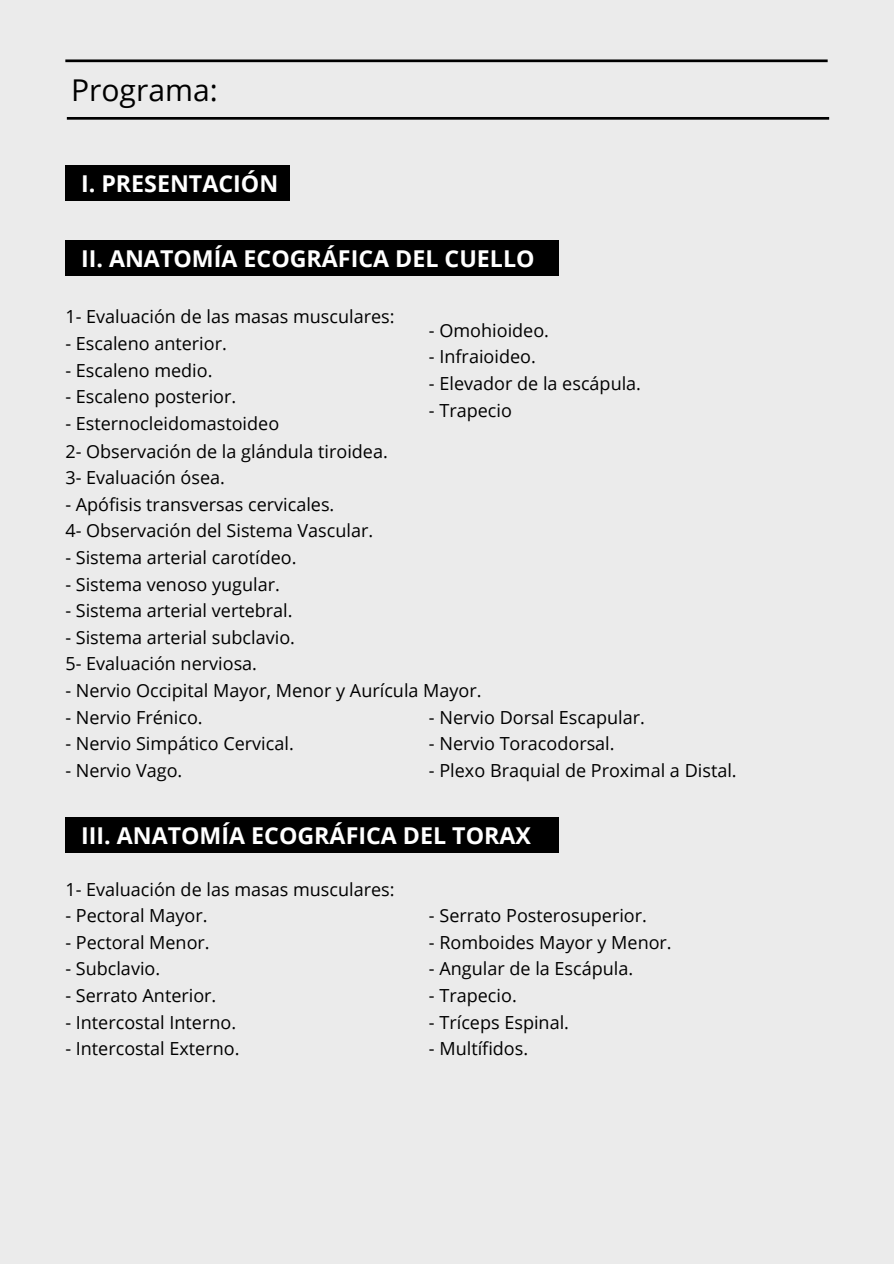
<style>
.page{position:relative;width:894px;height:1264px;background:#fff}
.page>*{position:absolute;margin:0;border:0;box-sizing:border-box;transform-origin:0 0}
.t1{font:30px "Open Sans";color:#000}
.t2{font:700 23.25px "Open Sans";color:#fff}
.t3{font:18px/26.5px "Open Sans";color:#000}
</style>
<div class="page">
<div style="left:0;top:0;width:893px;height:1263px;background:#ebebeb"></div>
<svg style="left:65px;top:59px;width:762px;height:3px;background:#252525"></svg>
<svg style="left:67px;top:117px;width:761px;height:3px;background:#191919"></svg>
<div style="left:65px;top:165px;width:225px;height:36px;background:#000"></div>
<div style="left:65px;top:240px;width:494px;height:36px;background:#000"></div>
<div style="left:65px;top:817px;width:494px;height:35px;background:#000"></div>
<h1 class="t1" style="left:71px;top:69px;width:148px">Programa:</h1>
<p class="t2" style="left:81px;top:167px;width:199px">I. PRESENTACIÓN</p>
<p class="t2" style="left:81px;top:242px;width:455px">II. ANATOMÍA ECOGRÁFICA DEL CUELLO</p>
<p class="t3" style="left:65px;top:303px;width:330px">1- Evaluación de las masas musculares:</p>
<p class="t3" style="left:65px;top:330px;width:163px">- Escaleno anterior.</p>
<p class="t3" style="left:65px;top:356px;width:149px">- Escaleno medio.</p>
<p class="t3" style="left:65px;top:383px;width:172px">- Escaleno posterior.</p>
<p class="t3" style="left:65px;top:409px;width:215px">- Esternocleidomastoideo</p>
<p class="t3" style="left:429px;top:316px;width:121px">- Omohioideo.</p>
<p class="t3" style="left:429px;top:343px;width:108px">- Infraioideo.</p>
<p class="t3" style="left:429px;top:369px;width:213px">- Elevador de la escápula.</p>
<p class="t3" style="left:429px;top:396px;width:84px">- Trapecio</p>
<p class="t3" style="left:65px;top:437px;width:324px">2- Observación de la glándula tiroidea.<br>3- Evaluación ósea.</p>
<p class="t3" style="left:65px;top:490px;width:309px">- Apófisis transversas cervicales.<br>4- Observación del Sistema Vascular.</p>
<p class="t3" style="left:65px;top:543px;width:232px">- Sistema arterial carotídeo.</p>
<p class="t3" style="left:65px;top:570px;width:216px">- Sistema venoso yugular.</p>
<p class="t3" style="left:65px;top:597px;width:229px">- Sistema arterial vertebral.</p>
<p class="t3" style="left:65px;top:623px;width:231px">- Sistema arterial subclavio.<br>5- Evaluación nerviosa.</p>
<p class="t3" style="left:65px;top:677px;width:417px">- Nervio Occipital Mayor, Menor y Aurícula Mayor.</p>
<p class="t3" style="left:65px;top:703px;width:139px">- Nervio Frénico.</p>
<p class="t3" style="left:65px;top:730px;width:230px">- Nervio Simpático Cervical.</p>
<p class="t3" style="left:65px;top:756px;width:118px">- Nervio Vago.</p>
<p class="t3" style="left:429px;top:703px;width:217px">- Nervio Dorsal Escapular.</p>
<p class="t3" style="left:429px;top:730px;width:187px">- Nervio Toracodorsal.</p>
<p class="t3" style="left:429px;top:756px;width:309px">- Plexo Braquial de Proximal a Distal.</p>
<p class="t2" style="left:81px;top:819px;width:451px">III. ANATOMÍA ECOGRÁFICA DEL TORAX</p>
<p class="t3" style="left:65px;top:875px;width:330px">1- Evaluación de las masas musculares:</p>
<p class="t3" style="left:65px;top:902px;width:144px">- Pectoral Mayor.</p>
<p class="t3" style="left:65px;top:928px;width:146px">- Pectoral Menor.</p>
<p class="t3" style="left:65px;top:955px;width:96px">- Subclavio.</p>
<p class="t3" style="left:65px;top:981px;width:152px">- Serrato Anterior.</p>
<p class="t3" style="left:65px;top:1008px;width:172px">- Intercostal Interno.</p>
<p class="t3" style="left:65px;top:1035px;width:176px">- Intercostal Externo.</p>
<p class="t3" style="left:429px;top:902px;width:219px">- Serrato Posterosuperior.</p>
<p class="t3" style="left:429px;top:928px;width:244px">- Romboides Mayor y Menor.</p>
<p class="t3" style="left:429px;top:955px;width:206px">- Angular de la Escápula.</p>
<p class="t3" style="left:429px;top:981px;width:89px">- Trapecio.</p>
<p class="t3" style="left:429px;top:1008px;width:141px">- Tríceps Espinal.</p>
<p class="t3" style="left:429px;top:1035px;width:101px">- Multífidos.</p>
</div>
